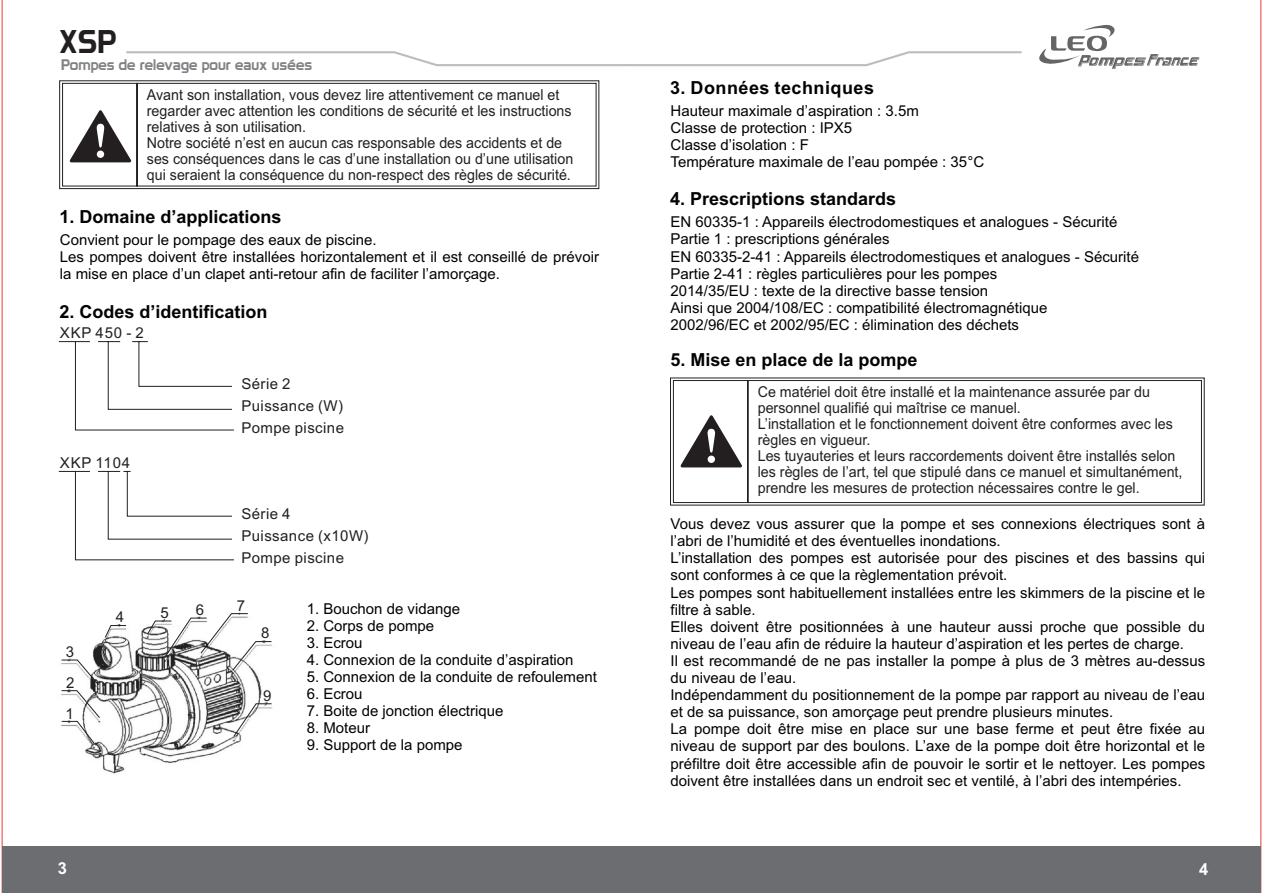
<style>
.page{position:relative;width:1263px;height:893px;background:#fff}
.page>*{position:absolute;margin:0;border:0;box-sizing:border-box;transform-origin:0 0}
.t1{font:32.1px "Prototype";color:#231f20}
.t2{font:700 18px "Arial";color:#010202}
.t3{font:700 18px "Arial";letter-spacing:.03em;color:#010202}
.t4{font:700 16.5px "Arial";color:#fff}
.t5{font:15px/17.1px "Arial";color:#010202}
.t6{font:15px/15.9px "Arial";color:#231f20;scale:.95 1}
.t7{font:15px/21.8px "Arial";letter-spacing:.03em;color:#231f20}
.t8{font:15px "Prototype";color:#808285}
.t9{font:15px "Arial";color:#231f20}
</style>
<div class="page">
<div style="left:2px;top:846px;width:1259px;height:47px;background:#6c6d70"></div>
<svg style="left:126px;top:51px;width:896px;height:16px"></svg>
<svg style="left:1039px;top:24px;width:160px;height:45px"></svg>
<svg style="left:59px;top:80px;width:540px;height:109px"></svg>
<svg style="left:58px;top:341px;width:176px;height:220px"></svg>
<img style="left:85px;top:745px;width:148px;height:29px">
<svg style="left:61px;top:612px;width:211px;height:133px"></svg>
<svg style="left:670px;top:377px;width:535px;height:129px"></svg>
<h1 class="t1" style="left:59px;top:27px;width:58px">XSP</h1>
<p class="t8" style="left:61px;top:57px;width:253px">Pompes de relevage pour eaux usées</p>
<p class="t6" style="left:147px;top:88px;width:450px">Avant son installation, vous devez lire attentivement ce manuel et regarder avec attention les conditions de sécurité et les instructions relatives à son utilisation.<br>Notre société n’est en aucun cas responsable des accidents et de ses conséquences dans le cas d’une installation ou d’une utilisation qui seraient la conséquence du non-respect des règles de sécurité.</p>
<p class="t2" style="left:60px;top:210px;width:224px">1. Domaine d’applications</p>
<p class="t5" style="left:60px;top:233px;width:541px">Convient pour le pompage des eaux de piscine.<br>Les pompes doivent être installées horizontalement et il est conseillé de prévoir la mise en place d’un clapet anti-retour afin de faciliter l’amorçage.</p>
<p class="t2" style="left:60px;top:305px;width:210px">2. Codes d’identification</p>
<p class="t9" style="left:60px;top:327px;width:85px">XKP 450 - 2</p>
<p class="t9" style="left:60px;top:457px;width:72px">XKP 1104</p>
<p class="t7" style="left:241px;top:374px;width:104px">Série 2<br>Puissance (W)<br>Pompe piscine</p>
<p class="t7" style="left:241px;top:504px;width:129px">Série 4<br>Puissance (x10W)<br>Pompe piscine</p>
<p class="t9" style="left:66px;top:646px;width:10px">3</p>
<p class="t9" style="left:66px;top:677px;width:10px">2</p>
<p class="t9" style="left:66px;top:708px;width:10px">1</p>
<p class="t9" style="left:116px;top:611px;width:10px">4</p>
<p class="t9" style="left:161px;top:607px;width:10px">5</p>
<p class="t9" style="left:196px;top:604px;width:10px">6</p>
<p class="t9" style="left:237px;top:600px;width:10px">7</p>
<p class="t9" style="left:261px;top:627px;width:10px">8</p>
<p class="t9" style="left:263px;top:690px;width:10px">9</p>
<p class="t5" style="left:307px;top:601px;width:155px">1. Bouchon de vidange</p>
<p class="t5" style="left:307px;top:618px;width:129px">2. Corps de pompe</p>
<p class="t5" style="left:307px;top:635px;width:57px">3. Ecrou</p>
<p class="t5" style="left:307px;top:652px;width:268px">4. Connexion de la conduite d’aspiration</p>
<p class="t5" style="left:307px;top:669px;width:292px">5. Connexion de la conduite de refoulement</p>
<p class="t5" style="left:307px;top:687px;width:57px">6. Ecrou</p>
<p class="t5" style="left:307px;top:704px;width:198px">7. Boite de jonction électrique</p>
<p class="t5" style="left:307px;top:721px;width:65px">8. Moteur</p>
<p class="t5" style="left:307px;top:738px;width:157px">9. Support de la pompe</p>
<p class="t3" style="left:670px;top:81px;width:206px">3. Données techniques</p>
<p class="t5" style="left:670px;top:104px;width:315px">Hauteur maximale d’aspiration : 3.5m<br>Classe de protection : IPX5<br>Classe d’isolation : F<br>Température maximale de l’eau pompée : 35°C</p>
<p class="t2" style="left:670px;top:192px;width:228px">4. Prescriptions standards</p>
<p class="t5" style="left:670px;top:215px;width:470px">EN 60335-1 : Appareils électrodomestiques et analogues - Sécurité Partie 1 : prescriptions générales<br>EN 60335-2-41 : Appareils électrodomestiques et analogues - Sécurité Partie 2-41 : règles particulières pour les pompes<br>2014/35/EU : texte de la directive basse tension<br>Ainsi que 2004/108/EC : compatibilité électromagnétique<br>2002/96/EC et 2002/95/EC : élimination des déchets</p>
<p class="t2" style="left:670px;top:353px;width:249px">5. Mise en place de la pompe</p>
<p class="t6" style="left:758px;top:386px;width:449px">Ce matériel doit être installé et la maintenance assurée par du personnel qualifié qui maîtrise ce manuel.<br>L’installation et le fonctionnement doivent être conformes avec les règles en vigueur.<br>Les tuyauteries et leurs raccordements doivent être installés selon les règles de l’art, tel que stipulé dans ce manuel et simultanément, prendre les mesures de protection nécessaires contre le gel.</p>
<p class="t5" style="left:670px;top:517px;width:536px">Vous devez vous assurer que la pompe et ses connexions électriques sont à l’abri de l’humidité et des éventuelles inondations.<br>L’installation des pompes est autorisée pour des piscines et des bassins qui sont conformes à ce que la règlementation prévoit.<br>Les pompes sont habituellement installées entre les skimmers de la piscine et le filtre à sable.<br>Elles doivent être positionnées à une hauteur aussi proche que possible du niveau de l’eau afin de réduire la hauteur d’aspiration et les pertes de charge.<br>Il est recommandé de ne pas installer la pompe à plus de 3 mètres au-dessus du niveau de l’eau.<br>Indépendamment du positionnement de la pompe par rapport au niveau de l’eau et de sa puissance, son amorçage peut prendre plusieurs minutes.<br>La pompe doit être mise en place sur une base ferme et peut être fixée au niveau de support par des boulons. L’axe de la pompe doit être horizontal et le préfiltre doit être accessible afin de pouvoir le sortir et le nettoyer. Les pompes doivent être installées dans un endroit sec et ventilé, à l’abri des intempéries.</p>
<p class="t4" style="left:58px;top:862px;width:11px">3</p>
<p class="t4" style="left:1199px;top:863px;width:11px">4</p>
</div>
